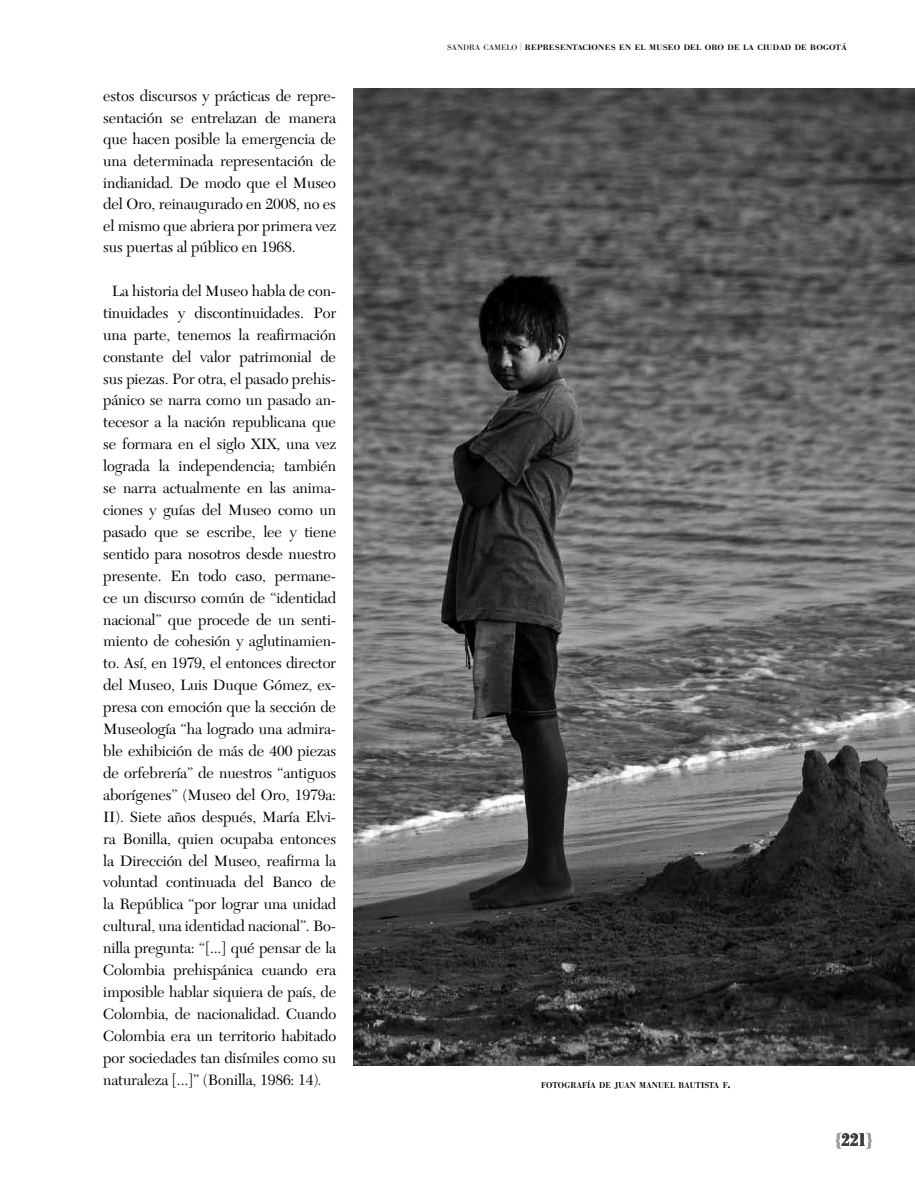
<style>
.page{position:relative;width:915px;height:1191px;background:#fff}
.page>*{position:absolute;margin:0;border:0;box-sizing:border-box;transform-origin:0 0}
.t1{font:700 condensed 18px "Bodoni BE";color:#3e3d40}
.t2{font:15.6px/21.9px "New Caledonia";letter-spacing:-.01em;color:#000;text-align:justify}
.t3{font:500 8.4px "Bodoni BE";color:#000}
.t4{font:500 7.8px "Bodoni BE";letter-spacing:.02em;color:#000;scale:1.09 1}
.s1{font-style:italic}
.s2{font-weight:300}
.s3{font-weight:300;font-size:8.25px}
.s4{font-size:12px}
.s5{color:#9c9e9f}
</style>
<div class="page">
<img style="left:353px;top:89px;width:561px;height:976px">
<p class="t2" style="left:103px;top:85px;width:234px">estos discursos y prácticas de repre&shy;sentación se entrelazan de manera que hacen posible la emergencia de una determinada representación de indianidad. De modo que el Museo del Oro, reinaugurado en 2008, no es el mismo que abriera por primera vez sus puertas al público en 1968.</p>
<p class="t2" style="left:103px;top:280px;width:234px;text-indent:9px">La historia del Museo habla de con&shy;tinuidades y discontinuidades. Por una parte, tenemos la reafirmación constante del valor patrimonial de sus piezas. Por otra, el pasado prehis&shy;pánico se narra como un pasado an&shy;tecesor a la nación republicana que se formara en el siglo XIX, una vez lograda la independencia; también se narra actualmente en las anima&shy;ciones y guías del Museo como un pasado que se escribe, lee y tiene sentido para nosotros desde nuestro presente. En todo caso, permane&shy;ce un discurso común de “identidad nacional” que procede de un senti&shy;miento de cohesión y aglutinamien&shy;to. Así, en 1979, el entonces director del Museo, Luis Duque Gómez, ex&shy;presa con emoción que la sección de Museología “ha logrado una admira&shy;ble exhibición de más de 400 piezas de orfebrería” de nuestros “antiguos aborígenes” (Museo del Oro, 1979a:<br>II). Siete años después, María Elvi&shy;ra Bonilla, quien ocupaba entonces la Dirección del Museo, reafirma la voluntad continuada del Banco de la República “por lograr una unidad cultural, una identidad nacional”. Bo&shy;nilla pregunta: “[...] qué pensar de la Colombia prehispánica cuando era imposible hablar siquiera de país, de Colombia, de nacionalidad. Cuando Colombia era un territorio habitado por sociedades tan disímiles como su naturaleza [...]” (Bonilla, 1986: 14)<span class="s1">.</span></p>
<p class="t4" style="left:447px;top:43px;width:368px"><span class="s2">SANDRA CAMELO</span> <span class="s3">|</span> REPRESENTACIONES EN EL MUSEO DEL ORO DE LA CIUDAD DE BOGOTÁ</p>
<p class="t3" style="left:541px;top:1080px;width:191px">FOTOGRAFÍA DE JUAN MANUEL BAUTISTA F<span class="s4">.</span></p>
<p class="t1" style="left:834px;top:1129px;width:39px"><span class="s5">{</span>221<span class="s5">}</span></p>
</div>
